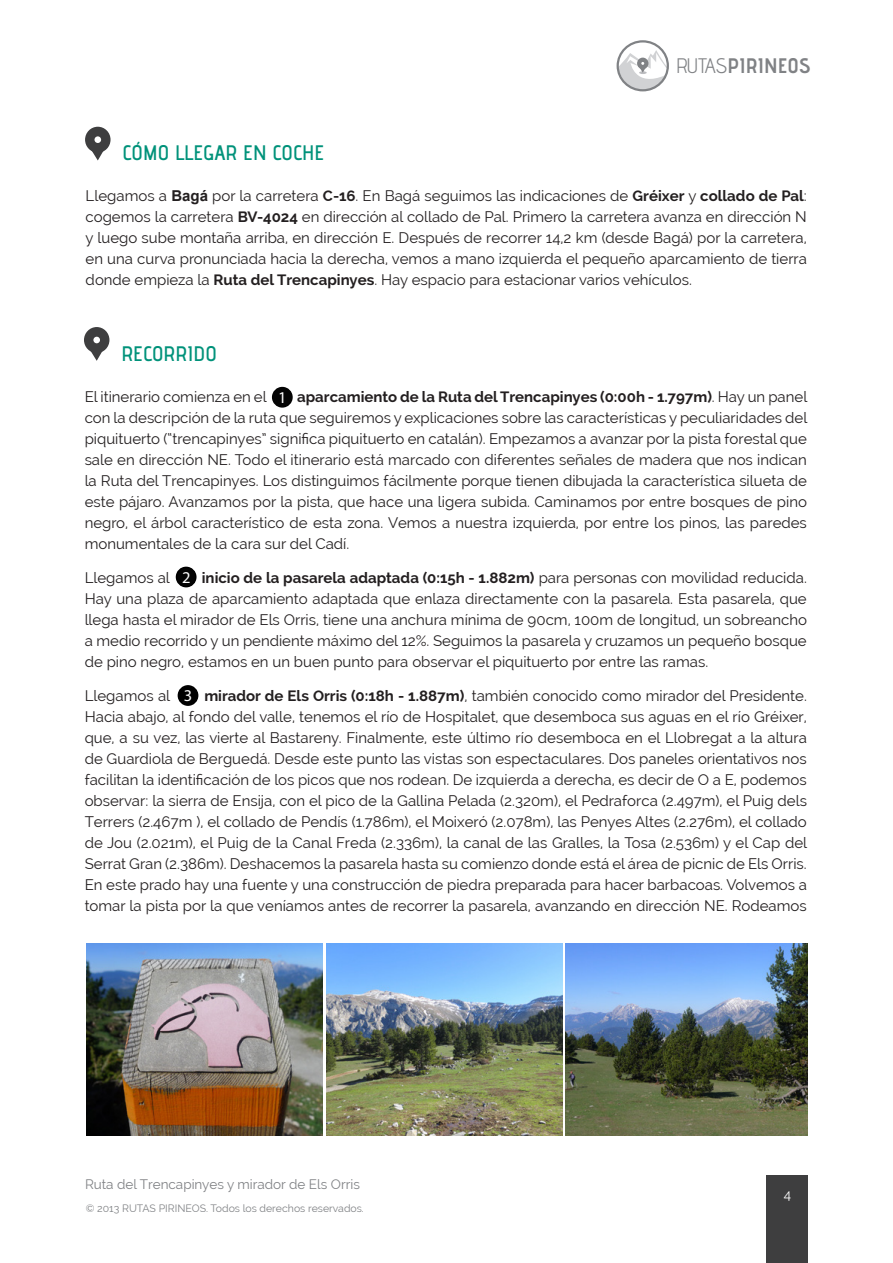
<style>
.page{position:relative;width:893px;height:1263px;background:#fff}
.page>*{position:absolute;margin:0;border:0;box-sizing:border-box;transform-origin:0 0}
.t1{font:600 21px "Advent Pro";color:#00927a}
.t2{font:700 21px "Advent Pro";color:#808285}
.t3{font:16.5px "Myriad Pro";color:#fff}
.Text_interior_RUTES{font:15px/21px "Raleway";color:#231f20;text-align:justify}
.t4{font:13.5px "Raleway";color:#808285}
.t5{font:13.5px "Raleway";color:#fff}
.t6{font:10.5px "Raleway";color:#808285}
.s1{font-weight:400}
.s2{font-family:"Arial";font-weight:700}
.s3{font-weight:700}
</style>
<div class="page">
<svg style="left:617px;top:40px;width:52px;height:52px"></svg>
<div style="left:767px;top:1175px;width:41px;height:88px;background:#3e3e3f"></div>
<svg style="left:85px;top:127px;width:26px;height:33px"></svg>
<svg style="left:84px;top:327px;width:25px;height:34px"></svg>
<div style="left:273px;top:388px;width:19px;height:19px;background:#050505;border-radius:50%"></div>
<div style="left:272px;top:387px;width:21px;height:21px;border:2px solid #030303;border-radius:50%"></div>
<div style="left:176px;top:567px;width:20px;height:20px;background:#050505;border-radius:50%"></div>
<div style="left:176px;top:567px;width:21px;height:20px;border:2px solid #000;border-radius:50%"></div>
<div style="left:178px;top:686px;width:20px;height:19px;background:#000;border-radius:50%"></div>
<div style="left:178px;top:685px;width:20px;height:21px;border:2px solid #000;border-radius:50%"></div>
<img style="left:86px;top:943px;width:237px;height:192px">
<img style="left:326px;top:943px;width:236px;height:192px">
<img style="left:566px;top:943px;width:241px;height:192px">
<h1 class="t2" style="left:676px;top:53px;width:136px"><span class="s1">RUTAS</span>PIRINEOS</h1>
<p class="t1" style="left:122px;top:140px;width:203px">CÓMO LLEGAR EN COCHE</p>
<p class="Text_interior_RUTES" style="left:86px;top:186px;width:723px">Llegamos a <span class="s2">Bagá</span> por la carretera <span class="s3">C-16</span>. En Bagá seguimos las indicaciones de <span class="s3">Gréixer</span> y <span class="s3">collado de Pal</span>: cogemos la carretera <span class="s3">BV-4024</span> en dirección al collado de Pal. Primero la carretera avanza en dirección N y luego sube montaña arriba, en dirección E. Después de recorrer 14,2 km (desde Bagá) por la carretera, en una curva pronunciada hacia la derecha, vemos a mano izquierda el pequeño aparcamiento de tierra donde empieza la <span class="s3">Ruta del Trencapinyes</span>. Hay espacio para estacionar varios vehículos.</p>
<p class="t1" style="left:121px;top:340px;width:97px">RECORRIDO</p>
<p class="Text_interior_RUTES" style="left:85px;top:386px;width:183px">El itinerario comienza en el</p>
<p class="Text_interior_RUTES" style="left:85px;top:386px;width:724px;text-indent:212px"><span class="s3">aparcamiento de la Ruta del Trencapinyes (0:00h - 1.797m)</span>. Hay un panel con la descripción de la ruta que seguiremos y explicaciones sobre las características y peculiaridades del piquituerto (“trencapinyes” significa piquituerto en catalán). Empezamos a avanzar por la pista forestal que sale en dirección NE. Todo el itinerario está marcado con diferentes señales de madera que nos indican la Ruta del Trencapinyes. Los distinguimos fácilmente porque tienen dibujada la característica silueta de este pájaro. Avanzamos por la pista, que hace una ligera subida. Caminamos por entre bosques de pino negro, el árbol característico de esta zona. Vemos a nuestra izquierda, por entre los pinos, las paredes monumentales de la cara sur del Cadí.</p>
<p class="Text_interior_RUTES" style="left:85px;top:567px;width:87px">Llegamos al</p>
<p class="t3" style="left:278px;top:387px;width:10px">1</p>
<p class="Text_interior_RUTES" style="left:85px;top:567px;width:724px;text-indent:117px"><span class="s3">inicio de la pasarela adaptada (0:15h - 1.882m)</span> para personas con movilidad reducida.<br>Hay una plaza de aparcamiento adaptada que enlaza directamente con la pasarela. Esta pasarela, que llega hasta el mirador de Els Orris, tiene una anchura mínima de 90cm, 100m de longitud, un sobreancho a medio recorrido y un pendiente máximo del 12%. Seguimos la pasarela y cruzamos un pequeño bosque de pino negro, estamos en un buen punto para observar el piquituerto por entre las ramas.</p>
<p class="Text_interior_RUTES" style="left:85px;top:685px;width:87px">Llegamos al</p>
<p class="t3" style="left:182px;top:567px;width:10px">2</p>
<p class="Text_interior_RUTES" style="left:85px;top:685px;width:724px;text-indent:120px"><span class="s3">mirador de Els Orris (0:18h - 1.887m)</span>, también conocido como mirador del Presidente.<br>Hacia abajo, al fondo del valle, tenemos el río de Hospitalet, que desemboca sus aguas en el río Gréixer, que, a su vez, las vierte al Bastareny. Finalmente, este último río desemboca en el Llobregat a la altura de Guardiola de Berguedá. Desde este punto las vistas son espectaculares. Dos paneles orientativos nos facilitan la identificación de los picos que nos rodean. De izquierda a derecha, es decir de O a E, podemos observar: la sierra de Ensija, con el pico de la Gallina Pelada (2.320m), el Pedraforca (2.497m), el Puig dels Terrers (2.467m ), el collado de Pendís (1.786m), el Moixeró (2.078m), las Penyes Altes (2.276m), el collado de Jou (2.021m), el Puig de la Canal Freda (2.336m), la canal de las Gralles, la Tosa (2.536m) y el Cap del Serrat Gran (2.386m). Deshacemos la pasarela hasta su comienzo donde está el área de picnic de Els Orris.<br>En este prado hay una fuente y una construcción de piedra preparada para hacer barbacoas. Volvemos a tomar la pista por la que veníamos antes de recorrer la pasarela, avanzando en dirección NE. Rodeamos</p>
<p class="t3" style="left:184px;top:685px;width:10px">3</p>
<p class="t4" style="left:85px;top:1176px;width:276px">Ruta del Trencapinyes y mirador de Els Orris</p>
<p class="t6" style="left:86px;top:1202px;width:280px">© 2013 RUTAS PIRINEOS. Todos los derechos reservados.</p>
<p class="t5" style="left:784px;top:1186px;width:9px">4</p>
</div>
